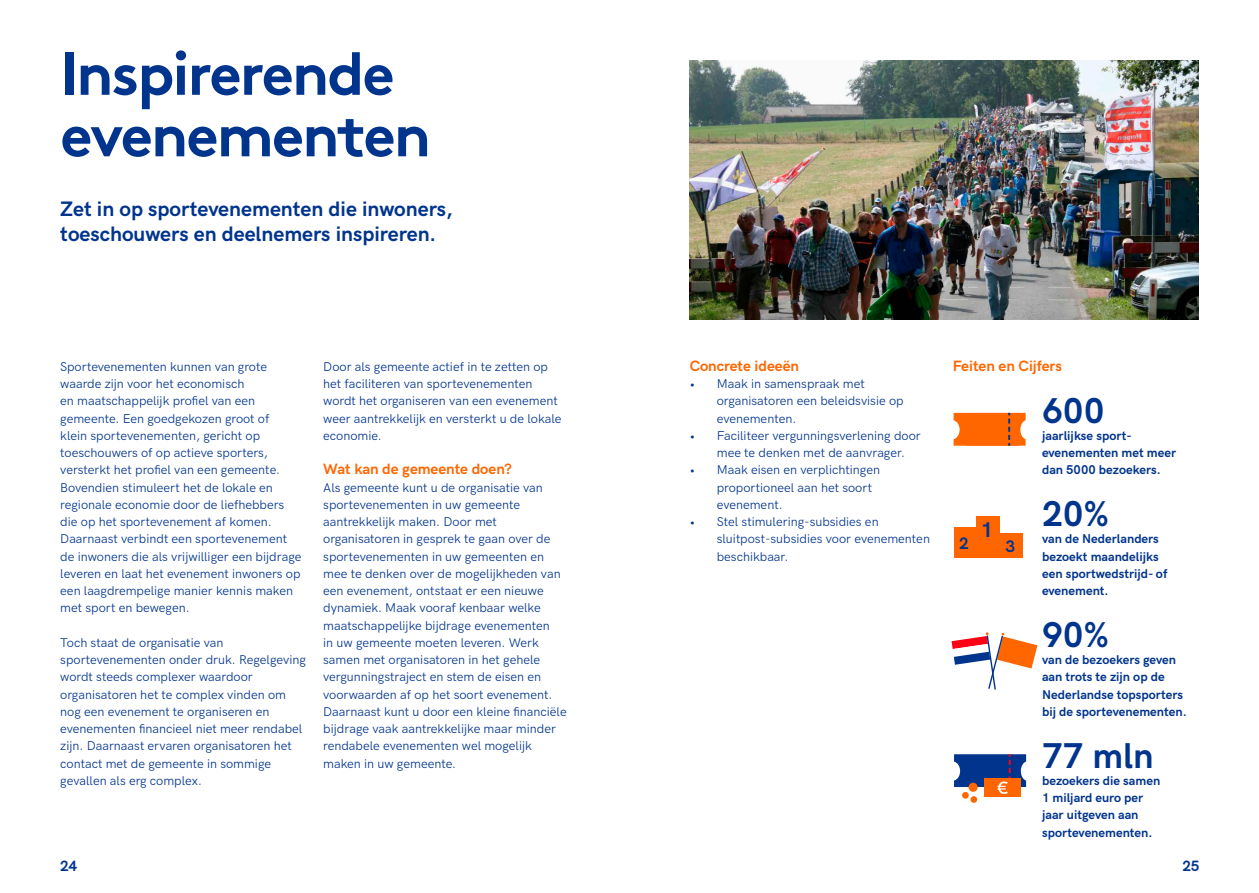
<style>
.page{position:relative;width:1259px;height:893px;background:#fff}
.page>*{position:absolute;margin:0;border:0;box-sizing:border-box;transform-origin:0 0}
.t1{font:700 60px/61.5px "Brown";letter-spacing:-.03em;color:#00348d}
.t2{font:700 36px "HK Grotesk";color:#00348d}
.t3{font:700 21.45px "HK Grotesk";color:#00348d}
.t4{font:700 21px/25.5px "HK Grotesk";color:#00348d}
.t5{font:700 16.8px "HK Grotesk";color:#00348d}
.t6{font:700 16.65px "HK Grotesk";color:#00348d}
.t7{font:700 15px "HK Grotesk";color:#f60}
.t8{font:700 15px "HK Grotesk";color:#00348d}
.t9{font:12.75px/17.2px "HK Grotesk";color:#00348d}
.t10{font:700 12.75px/17.2px "HK Grotesk";color:#00348d}
</style>
<div class="page">
<img style="left:690px;top:60px;width:508px;height:259px">
<svg style="left:953px;top:413px;width:72px;height:33px;background:#fa7015"></svg>
<svg style="left:951px;top:632px;width:86px;height:58px"></svg>
<div style="left:954px;top:527px;width:23px;height:31px;background:#f60"></div>
<div style="left:999px;top:533px;width:23px;height:25px;background:#f60"></div>
<div style="left:976px;top:516px;width:23px;height:42px;background:#f60"></div>
<div style="left:984px;top:778px;width:37px;height:19px;background:#f60"></div>
<svg style="left:954px;top:754px;width:72px;height:40px"></svg>
<div style="left:968px;top:783px;width:9px;height:9px;background:#f60;border-radius:50%"></div>
<div style="left:962px;top:792px;width:6px;height:7px;background:#f60;border-radius:50%"></div>
<div style="left:970px;top:796px;width:7px;height:7px;background:#f60;border-radius:50%"></div>
<h1 class="t1" style="left:60px;top:37px;width:372px">Inspirerende evenementen</h1>
<h3 class="t4" style="left:60px;top:194px;width:394px">Zet in op sportevenementen die inwoners, toeschouwers en deelnemers inspireren.</h3>
<p class="t9" style="left:60px;top:357px;width:243px">Sportevenementen kunnen van grote waarde zijn voor het economisch<br>en maatschappelijk profiel van een gemeente. Een goedgekozen groot of<br>klein sportevenementen, gericht op toeschouwers of op actieve sporters, versterkt het profiel van een gemeente.<br>Bovendien stimuleert het de lokale en regionale economie door de liefhebbers die op het sportevenement af komen.<br>Daarnaast verbindt een sportevenement de inwoners die als vrijwilliger een bijdrage leveren en laat het evenement inwoners op een laagdrempelige manier kennis maken met sport en bewegen.</p>
<p class="t9" style="left:60px;top:633px;width:247px">Toch staat de organisatie van sportevenementen onder druk. Regelgeving wordt steeds complexer waardoor organisatoren het te complex vinden om nog een evenement te organiseren en evenementen financieel niet meer rendabel zijn. Daarnaast ervaren organisatoren het contact met de gemeente in sommige gevallen als erg complex.</p>
<p class="t9" style="left:323px;top:357px;width:240px">Door als gemeente actief in te zetten op het faciliteren van sportevenementen wordt het organiseren van een evenement weer aantrekkelijk en versterkt u de lokale economie.</p>
<p class="t7" style="left:323px;top:458px;width:190px">Wat kan de gemeente doen?</p>
<p class="t9" style="left:323px;top:478px;width:245px">Als gemeente kunt u de organisatie van sportevenementen in uw gemeente aantrekkelijk maken. Door met organisatoren in gesprek te gaan over de sportevenementen in uw gemeenten en mee te denken over de mogelijkheden van een evenement, ontstaat er een nieuwe dynamiek. Maak vooraf kenbaar welke maatschappelijke bijdrage evenementen<br>in uw gemeente moeten leveren. Werk samen met organisatoren in het gehele vergunningstraject en stem de eisen en voorwaarden af op het soort evenement.<br>Daarnaast kunt u door een kleine financiële bijdrage vaak aantrekkelijke maar minder rendabele evenementen wel mogelijk maken in uw gemeente.</p>
<p class="t7" style="left:690px;top:354px;width:111px">Concrete ideeën</p>
<p class="t9" style="left:717px;top:374px;width:188px;text-indent:-27px">• Maak in samenspraak met organisatoren een beleidsvisie op evenementen.</p>
<p class="t9" style="left:717px;top:426px;width:205px;text-indent:-27px">• Faciliteer vergunningsverlening door mee te denken met de aanvrager.</p>
<p class="t9" style="left:717px;top:460px;width:165px;text-indent:-27px">• Maak eisen en verplichtingen proportioneel aan het soort evenement.</p>
<p class="t9" style="left:717px;top:512px;width:215px;text-indent:-27px">• Stel stimulering-subsidies en sluitpost-subsidies voor evenementen beschikbaar.</p>
<p class="t7" style="left:952px;top:354px;width:111px">Feiten en Cijfers</p>
<h2 class="t2" style="left:1042px;top:383px;width:64px">600</h2>
<p class="t10" style="left:1042px;top:426px;width:135px">jaarlijkse sport&shy;evenementen met meer dan 5000 bezoekers.</p>
<h2 class="t2" style="left:1042px;top:487px;width:68px">20%</h2>
<p class="t10" style="left:1042px;top:529px;width:127px">van de Nederlanders bezoekt maandelijks een sportwedstrijd- of evenement.</p>
<h2 class="t2" style="left:1042px;top:607px;width:68px">90%</h2>
<p class="t10" style="left:1042px;top:650px;width:146px">van de bezoekers geven aan trots te zijn op de<br>Nederlandse topsporters bij de sportevenementen.</p>
<h2 class="t2" style="left:1042px;top:728px;width:113px">77 mln</h2>
<p class="t10" style="left:1042px;top:771px;width:120px">bezoekers die samen<br>1 miljard euro per jaar uitgeven aan sportevenementen.</p>
<h3 class="t3" style="left:980px;top:513px;width:14px">1</h3>
<h3 class="t6" style="left:959px;top:530px;width:11px">2</h3>
<h3 class="t5" style="left:1005px;top:534px;width:11px">3</h3>
<h3 class="t6" style="left:1117px;top:649px;width:11px">2</h3>
<h3 class="t5" style="left:1164px;top:653px;width:11px">3</h3>
<p class="t8" style="left:60px;top:855px;width:18px">24</p>
<p class="t8" style="left:1182px;top:855px;width:18px">25</p>
</div>
